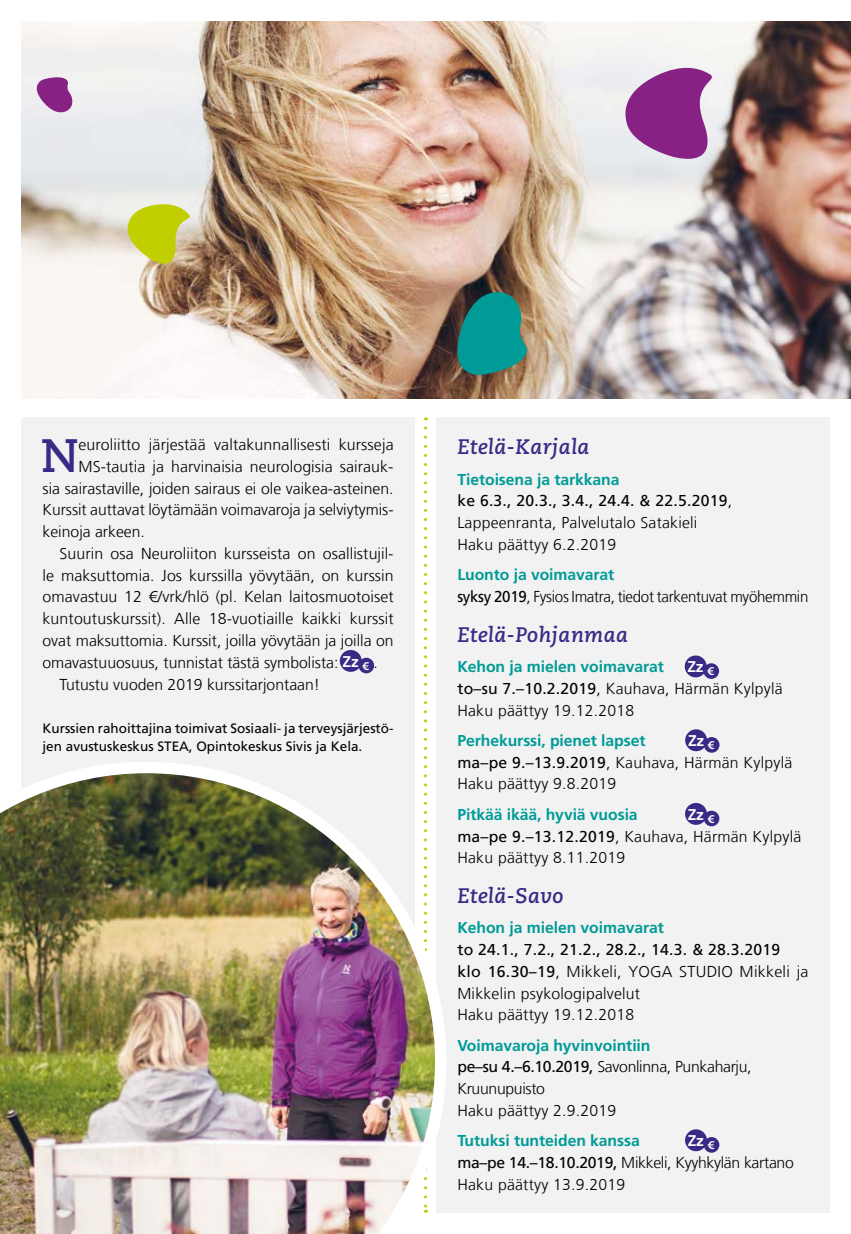
<style>
.page{position:relative;width:851px;height:1234px;background:#fff}
.page>*{position:absolute;margin:0;border:0;box-sizing:border-box;transform-origin:0 0}
.t1{font:700 46.8px "Caecilia LT Std";color:#372b86}
.t2{font:italic 700 21px "Caecilia LT Std";letter-spacing:.02em;color:#372b86}
.t3{font:300 15.75px/21.8px "Frutiger LT Com";letter-spacing:.005em;color:#000}
.t4{font:300 15.75px/21.8px "Frutiger LT Com";letter-spacing:-.02em;color:#000}
.t5{font:300 15.75px/21.8px "Frutiger LT Com";letter-spacing:-.02em;color:#000;scale:.96 1}
.t6{font:700 15.75px "Frutiger LT Com";letter-spacing:-.005em;color:#009b97}
.t7{font:700 15.6px "Frutiger LT Std";letter-spacing:-.02em;color:#fff}
.t8{font:13.5px/18px "Frutiger LT Com";color:#000}
.s1{font-family:"Frutiger LT Std";font-weight:700;font-size:15.6px;color:#fff}
.s2{font-weight:700;color:#009b97}
.s3{font-weight:400}
</style>
<div class="page">
<img style="left:21px;top:21px;width:829px;height:378px">
<div style="left:436px;top:413px;width:393px;height:799px;background:#f2f2f2"></div>
<div style="left:21px;top:413px;width:394px;height:610px;background:#f2f2f2"></div>
<svg style="left:455px;top:291px;width:73px;height:85px;background:#21857c"></svg>
<svg style="left:36px;top:77px;width:37px;height:36px"></svg>
<svg style="left:625px;top:60px;width:87px;height:102px;background:#aa68a9"></svg>
<svg style="left:127px;top:201px;width:63px;height:67px;background:#cdd052"></svg>
<div style="left:0;top:400px;width:850px;height:17px;background:#fff"></div>
<svg style="left:424px;top:428px;width:3px;height:331px"></svg>
<img style="left:0;top:762px;width:446px;height:471px">
<div style="left:340px;top:649px;width:21px;height:22px;background:#372b86;border-radius:50%"></div>
<div style="left:358px;top:657px;width:16px;height:16px;background:#372b86;border-radius:50%"></div>
<div style="left:684px;top:655px;width:22px;height:22px;background:#372b86;border-radius:50%"></div>
<div style="left:703px;top:663px;width:16px;height:15px;background:#372b86;border-radius:50%"></div>
<div style="left:685px;top:729px;width:22px;height:22px;background:#372b86;border-radius:50%"></div>
<div style="left:703px;top:737px;width:16px;height:15px;background:#372b86;border-radius:50%"></div>
<div style="left:685px;top:802px;width:21px;height:22px;background:#372b86;border-radius:50%"></div>
<div style="left:703px;top:810px;width:16px;height:16px;background:#372b86;border-radius:50%"></div>
<div style="left:685px;top:1128px;width:21px;height:22px;background:#372b86;border-radius:50%"></div>
<div style="left:703px;top:1136px;width:16px;height:16px;background:#372b86;border-radius:50%"></div>
<h1 class="t1" style="left:41px;top:428px;width:39px">N</h1>
<p class="t3" style="left:79px;top:434px;width:316px">euroliitto järjestää valtakunnallisesti kursseja</p>
<p class="t3" style="left:79px;top:455px;width:316px">MS-tautia ja harvinaisia neurologisia sairauk-</p>
<p class="t3" style="left:43px;top:477px;width:352px">sia sairastaville, joiden sairaus ei ole vaikea-asteinen.</p>
<p class="t3" style="left:43px;top:499px;width:352px">Kurssit auttavat löytämään voimavaroja ja selviytymis-</p>
<p class="t3" style="left:43px;top:521px;width:104px">keinoja arkeen.</p>
<p class="t3" style="left:60px;top:542px;width:335px">Suurin osa Neuroliiton kursseista on osallistujil-</p>
<p class="t3" style="left:43px;top:564px;width:352px">le maksuttomia. Jos kurssilla yövytään, on kurssin</p>
<p class="t3" style="left:43px;top:586px;width:352px">omavastuu 12 €/vrk/hlö (pl. Kelan laitosmuotoiset</p>
<p class="t3" style="left:43px;top:608px;width:352px">kuntoutuskurssit). Alle 18-vuotiaille kaikki kurssit</p>
<p class="t3" style="left:43px;top:629px;width:352px">ovat maksuttomia. Kurssit, joilla yövytään ja joilla on</p>
<p class="t3" style="left:43px;top:651px;width:337px">omavastuuosuus, tunnistat tästä symbolista: <span class="s1">Zz</span> <sub>€</sub> .</p>
<p class="t3" style="left:60px;top:673px;width:262px">Tutustu vuoden 2019 kurssitarjontaan!</p>
<p class="t8" style="left:43px;top:719px;width:352px">Kurssien rahoittajina toimivat Sosiaali- ja terveysjärjestö&shy;jen avustuskeskus STEA, Opintokeskus Sivis ja Kela.</p>
<h2 class="t2" style="left:457px;top:435px;width:134px">Etelä-Karjala</h2>
<p class="t3" style="left:457px;top:468px;width:276px"><span class="s2">Tietoisena ja tarkkana<br></span><span class="s3">ke 6.3., 20.3., 3.4., 24.4. &amp; 22.5.2019</span>,<br>Lappeenranta, Palvelutalo Satakieli<br>Haku päättyy 6.2.2019</p>
<p class="t5" style="left:457px;top:564px;width:367px"><span class="s2">Luonto ja voimavarat<br></span><span class="s3">syksy 2019</span>, Fysios Imatra, tiedot tarkentuvat myöhemmin</p>
<h2 class="t2" style="left:457px;top:622px;width:172px">Etelä-Pohjanmaa</h2>
<p class="t3" style="left:457px;top:655px;width:327px"><span class="s2">Kehon ja mielen voimavarat<br></span><span class="s3">to–su 7.–10.2.2019</span>, Kauhava, Härmän Kylpylä<br>Haku päättyy 19.12.2018</p>
<p class="t3" style="left:457px;top:729px;width:336px"><span class="s2">Perhekurssi, pienet lapset<br></span><span class="s3">ma–pe 9.–13.9.2019</span>, Kauhava, Härmän Kylpylä<br>Haku päättyy 9.8.2019</p>
<p class="t3" style="left:457px;top:803px;width:345px"><span class="s2">Pitkää ikää, hyviä vuosia<br></span><span class="s3">ma–pe 9.–13.12.2019</span>, Kauhava, Härmän Kylpylä<br>Haku päättyy 8.11.2019</p>
<h2 class="t2" style="left:457px;top:883px;width:108px">Etelä-Savo</h2>
<p class="t6" style="left:457px;top:918px;width:208px">Kehon ja mielen voimavarat</p>
<p class="t3" style="left:457px;top:938px;width:352px"><span class="s3">to 24.1., 7.2., 21.2., 28.2., 14.3. &amp; 28.3.2019<br>klo 16.30–19</span>, Mikkeli, YOGA STUDIO Mikkeli ja Mikkelin psykologipalvelut<br>Haku päättyy 19.12.2018</p>
<p class="t4" style="left:457px;top:1034px;width:296px"><span class="s2">Voimavaroja hyvinvointiin<br></span><span class="s3">pe–su 4.–6.10.2019,</span> Savonlinna, Punkaharju,<br>Kruunupuisto<br>Haku päättyy 2.9.2019</p>
<p class="t4" style="left:457px;top:1129px;width:338px"><span class="s2">Tutuksi tunteiden kanssa<br></span><span class="s3">ma–pe 14.–18.10.2019,</span> Mikkeli, Kyyhkylän kartano<br>Haku päättyy 13.9.2019</p>
<p class="t7" style="left:687px;top:657px;width:27px">Zz <sub>€</sub></p>
<p class="t7" style="left:688px;top:731px;width:27px">Zz <sub>€</sub></p>
<p class="t7" style="left:687px;top:805px;width:27px">Zz <sub>€</sub></p>
<p class="t7" style="left:687px;top:1131px;width:27px">Zz <sub>€</sub></p>
</div>
